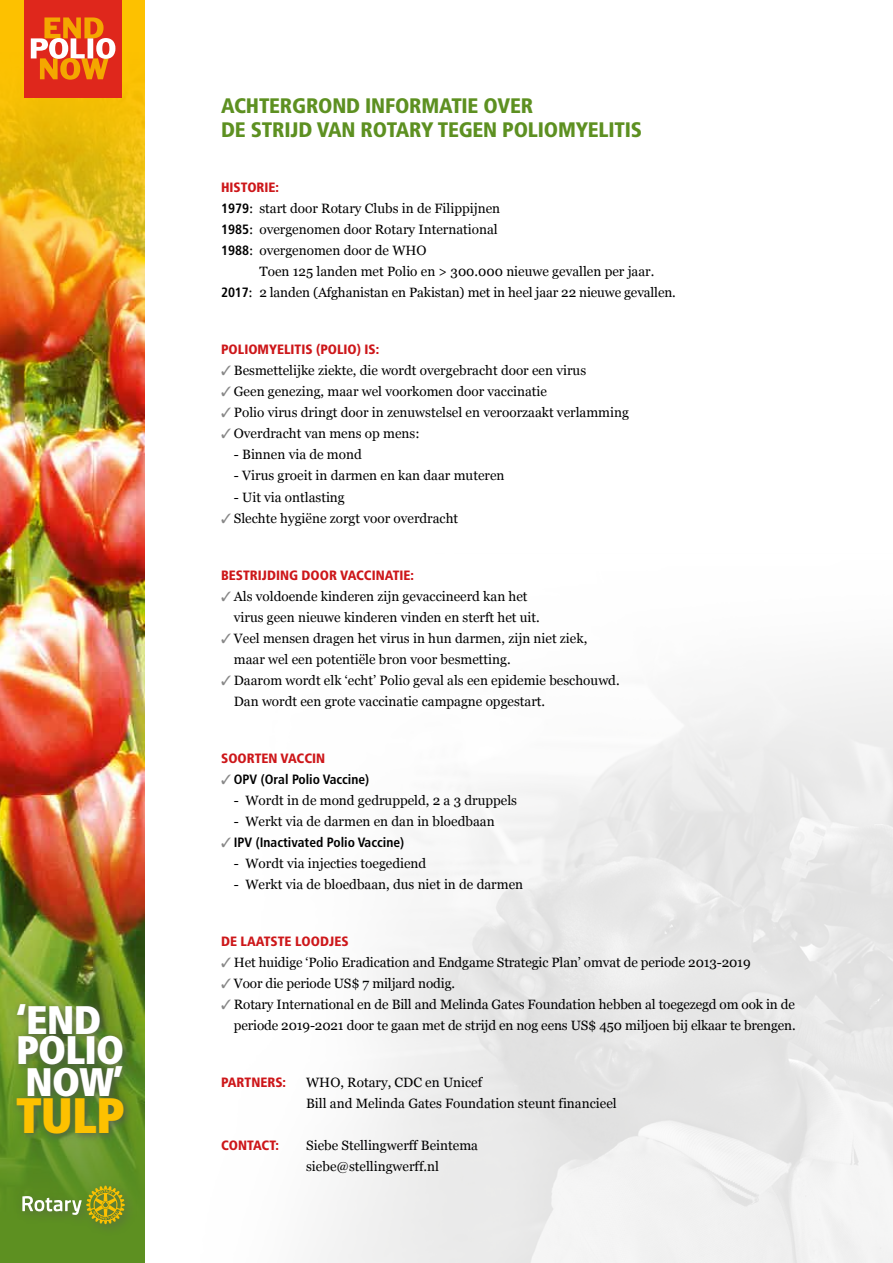
<style>
.page{position:relative;width:893px;height:1263px;background:#fff}
.page>*{position:absolute;margin:0;border:0;box-sizing:border-box;transform-origin:0 0}
.t1{font:900 condensed 49.8px "Frutiger";color:#fdc100}
.t2{font:900 condensed 39.9px/30.6px "Frutiger";letter-spacing:-.02em;color:#fff}
.t3{font:900 condensed 21px/24px "Frutiger";letter-spacing:-.01em;color:#5d9021}
.t4{font:13.5px/21px "Georgia";color:#000}
.t5{font:900 condensed 13.5px "Frutiger";color:#cd171a}
.t6{font:700 condensed 13.5px "Frutiger";color:#000}
.s1{font-family:"Frutiger";font-weight:700;font-stretch:condensed}
.s2{color:#878787}
</style>
<div class="page">
<img style="left:0;top:357px;width:145px;height:474px">
<img style="left:0;top:44px;width:145px;height:313px">
<div style="left:0;top:0;width:145px;height:44px;background:#fdc100"></div>
<div style="left:0;top:1220px;width:145px;height:43px;background:#5d9021"></div>
<img style="left:0;top:831px;width:145px;height:389px">
<div style="left:24px;top:0;width:98px;height:97px;background:#df271c"></div>
<svg style="left:31px;top:17px;width:84px;height:63px"></svg>
<div style="left:10px;top:998px;width:123px;height:145px;background:#575756;opacity:.8"></div>
<div style="left:16px;top:1180px;width:121px;height:56px;background:#5d9021"></div>
<svg style="left:22px;top:1186px;width:103px;height:38px"></svg>
<h2 class="t2" style="left:16px;top:1005px;width:110px">‘END<br>POLIO<br>NOW’</h2>
<h1 class="t1" style="left:16px;top:1086px;width:110px">TULP</h1>
<h3 class="t3" style="left:221px;top:94px;width:422px">ACHTERGROND INFORMATIE OVER<br>DE STRIJD VAN ROTARY TEGEN POLIOMYELITIS</h3>
<p class="t5" style="left:221px;top:180px;width:60px">HISTORIE:</p>
<p class="t4" style="left:221px;top:198px;width:281px"><span class="s1">1979</span>: start door Rotary Clubs in de Filippijnen<br><span class="s1">1985</span>: overgenomen door Rotary International<br><span class="s1">1988</span>: overgenomen door de WHO</p>
<p class="t4" style="left:221px;top:261px;width:456px;text-indent:38px">Toen 125 landen met Polio en &gt; 300.000 nieuwe gevallen per jaar.<br><span class="s1">2017</span>: 2 landen (Afghanistan en Pakistan) met in heel jaar 22 nieuwe gevallen.</p>
<p class="t5" style="left:221px;top:342px;width:160px">POLIOMYELITIS (POLIO) IS:</p>
<p class="t4" style="left:221px;top:360px;width:367px"><span class="s2">✓</span> Besmettelijke ziekte, die wordt overgebracht door een virus</p>
<p class="t4" style="left:221px;top:381px;width:327px"><span class="s2">✓</span> Geen genezing, maar wel voorkomen door vaccinatie</p>
<p class="t4" style="left:221px;top:402px;width:409px"><span class="s2">✓</span> Polio virus dringt door in zenuwstelsel en veroorzaakt verlamming</p>
<p class="t4" style="left:221px;top:423px;width:200px"><span class="s2">✓</span> Overdracht van mens op mens:</p>
<p class="t4" style="left:234px;top:444px;width:129px">- Binnen via de mond</p>
<p class="t4" style="left:234px;top:465px;width:272px">- Virus groeit in darmen en kan daar muteren</p>
<p class="t4" style="left:234px;top:486px;width:112px">- Uit via ontlasting</p>
<p class="t4" style="left:221px;top:507px;width:239px"><span class="s2">✓</span> Slechte hygiëne zorgt voor overdracht</p>
<p class="t5" style="left:221px;top:567px;width:194px">BESTRIJDING DOOR VACCINATIE:</p>
<p class="t4" style="left:234px;top:585px;width:307px;text-indent:-13px"><span class="s2">✓</span> Als voldoende kinderen zijn gevaccineerd kan het virus geen nieuwe kinderen vinden en sterft het uit.</p>
<p class="t4" style="left:234px;top:627px;width:355px;text-indent:-13px"><span class="s2">✓</span> Veel mensen dragen het virus in hun darmen, zijn niet ziek, maar wel een potentiële bron voor besmetting.</p>
<p class="t4" style="left:234px;top:669px;width:387px;text-indent:-13px"><span class="s2">✓</span> Daarom wordt elk ‘echt’ Polio geval als een epidemie beschouwd.<br>Dan wordt een grote vaccinatie campagne opgestart.</p>
<p class="t5" style="left:221px;top:750px;width:106px">SOORTEN VACCIN</p>
<p class="t6" style="left:221px;top:771px;width:150px"><span class="s2">✓</span> OPV (Oral Polio Vaccine)</p>
<p class="t4" style="left:234px;top:789px;width:285px">- Wordt in de mond gedruppeld, 2 a 3 druppels</p>
<p class="t4" style="left:234px;top:810px;width:262px">- Werkt via de darmen en dan in bloedbaan</p>
<p class="t6" style="left:221px;top:834px;width:184px"><span class="s2">✓</span> IPV (Inactivated Polio Vaccine)</p>
<p class="t4" style="left:234px;top:852px;width:194px">- Wordt via injecties toegediend</p>
<p class="t4" style="left:234px;top:873px;width:291px">- Werkt via de bloedbaan, dus niet in de darmen</p>
<p class="t5" style="left:221px;top:933px;width:129px">DE LAATSTE LOODJES</p>
<p class="t4" style="left:221px;top:951px;width:531px"><span class="s2">✓</span> Het huidige ‘Polio Eradication and Endgame Strategic Plan’ omvat de periode 2013-2019</p>
<p class="t4" style="left:221px;top:972px;width:236px"><span class="s2">✓</span> Voor die periode US$ 7 miljard nodig.</p>
<p class="t4" style="left:221px;top:993px;width:576px;text-align:right"><span class="s2">✓</span> Rotary International en de Bill and Melinda Gates Foundation hebben al toegezegd om ook in de periode 2019-2021 door te gaan met de strijd en nog eens US$ 450 miljoen bij elkaar te brengen.</p>
<p class="t5" style="left:221px;top:1074px;width:67px">PARTNERS:</p>
<p class="t4" style="left:306px;top:1071px;width:312px">WHO, Rotary, CDC en Unicef<br>Bill and Melinda Gates Foundation steunt financieel</p>
<p class="t5" style="left:221px;top:1137px;width:60px">CONTACT:</p>
<p class="t4" style="left:306px;top:1134px;width:173px">Siebe Stellingwerff Beintema siebe@stellingwerff.nl</p>
</div>
